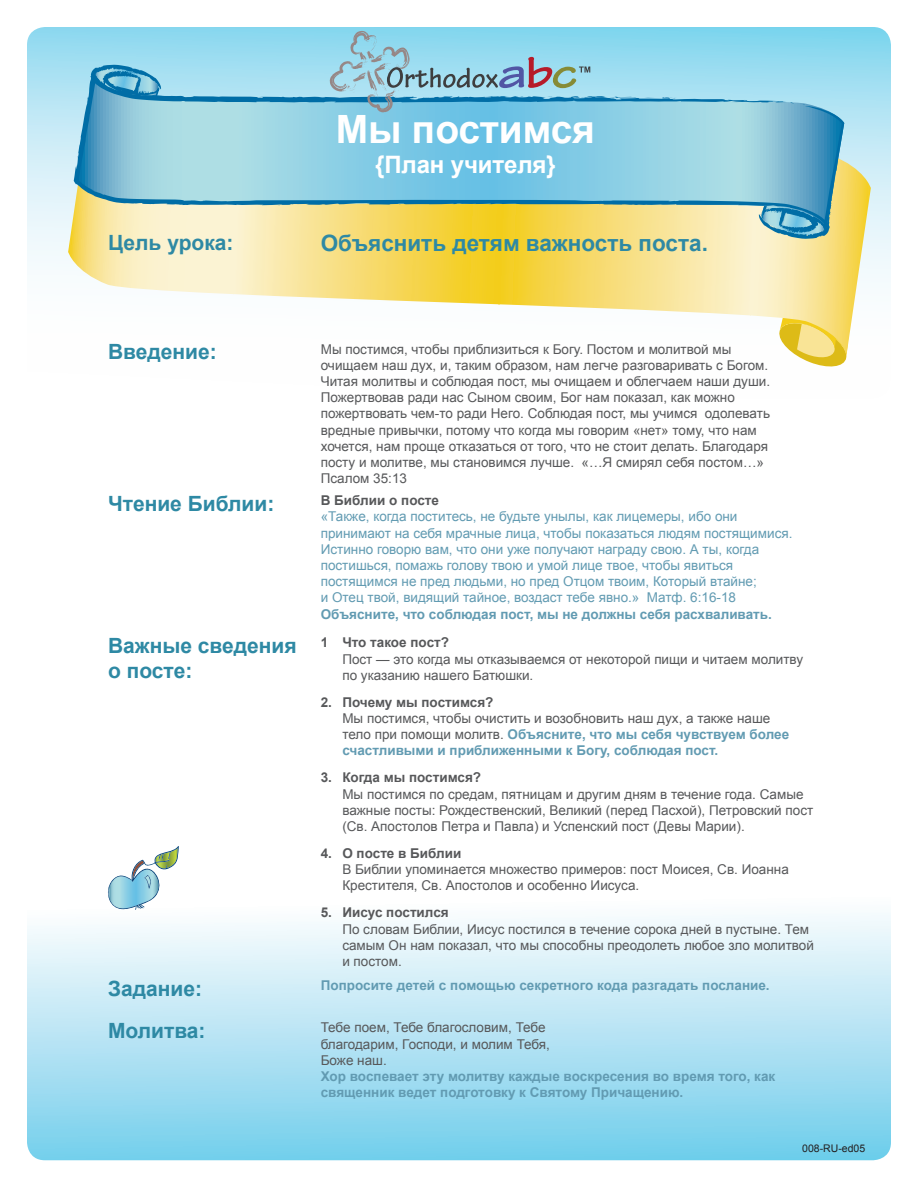
<style>
.page{position:relative;width:918px;height:1188px;background:#fff}
.page>*{position:absolute;margin:0;border:0;box-sizing:border-box;transform-origin:0 0}
.t1{font:700 39px "Arial";letter-spacing:-.005em;color:#fff}
.t2{font:700 24px "Arial";letter-spacing:-.005em;color:#fff}
.t3{font:700 22.5px "Arial";color:#2e89a4}
.t4{font:700 21px/25.2px "Arial";color:#2e89a4}
.t5{font:13.5px/16.2px "Arial";color:#57585a}
.t6{font:700 13.5px/16.2px "Arial";color:#629bb2}
.t7{font:13.5px/16.2px "Arial";color:#629bb2}
.t8{font:700 13.5px "Arial";color:#57585a}
.t9{font:10.5px "Arial";color:#231f20}
.s1{font-weight:400;color:#57585a}
</style>
<div class="page">
<svg style="left:27px;top:27px;width:864px;height:372px"></svg>
<svg style="left:27px;top:913px;width:864px;height:247px;background:#b5e4f4"></svg>
<svg style="left:778px;top:356px;width:77px;height:13px"></svg>
<svg style="left:68px;top:84px;width:803px;height:272px"></svg>
<svg style="left:84px;top:47px;width:77px;height:28px;background:#86cce5"></svg>
<svg style="left:759px;top:228px;width:75px;height:11px"></svg>
<svg style="left:74px;top:75px;width:770px;height:153px;background:#96cacf"></svg>
<svg style="left:788px;top:102px;width:20px;height:3px"></svg>
<svg style="left:609px;top:96px;width:9px;height:2px"></svg>
<svg style="left:330px;top:31px;width:260px;height:82px;background:#88c4d9"></svg>
<svg style="left:108px;top:846px;width:71px;height:64px"></svg>
<h3 class="t4" style="left:108px;top:231px;width:127px">Цель урока:</h3>
<h1 class="t1" style="left:336px;top:103px;width:261px">Мы постимся</h1>
<h2 class="t2" style="left:375px;top:148px;width:182px">{План учителя}</h2>
<h3 class="t3" style="left:321px;top:228px;width:389px">Объяснить детям важность поста.</h3>
<h3 class="t4" style="left:108px;top:340px;width:110px">Введение:</h3>
<h3 class="t4" style="left:108px;top:491px;width:168px">Чтение Библии:</h3>
<h3 class="t4" style="left:108px;top:633px;width:190px">Важные сведения о посте:</h3>
<h3 class="t4" style="left:108px;top:977px;width:96px">Задание:</h3>
<h3 class="t4" style="left:108px;top:1019px;width:99px">Молитва:</h3>
<p class="t5" style="left:321px;top:341px;width:451px">Мы постимся, чтобы приблизиться к Богу. Постом и молитвой мы очищаем наш дух, и, таким образом, нам легче разговаривать с Богом.<br>Читая молитвы и соблюдая пост, мы очищаем и облегчаем наши души.<br>Пожертвовав ради нас Сыном своим, Бог нам показал, как можно пожертвовать чем-то ради Него. Соблюдая пост, мы учимся одолевать вредные привычки, потому что когда мы говорим «нет» тому, что нам хочется, нам проще отказаться от того, что не стоит делать. Благодаря посту и молитве, мы становимся лучше. «…Я смирял себя постом…» Псалом 35:13</p>
<p class="t8" style="left:321px;top:491px;width:120px">В Библии о посте</p>
<p class="t7" style="left:321px;top:509px;width:473px">«Также, когда поститесь, не будьте унылы, как лицемеры, ибо они принимают на себя мрачные лица, чтобы показаться людям постящимися.<br>Истинно говорю вам, что они уже получают награду свою. А ты, когда постишься, помажь голову твою и умой лице твое, чтобы явиться постящимся не пред людьми, но пред Отцом твоим, Который втайне;<br>и Отец твой, видящий тайное, воздаст тебе явно.» Mатф. 6:16-18</p>
<p class="t6" style="left:321px;top:606px;width:453px">Объясните, что соблюдая пост, мы не должны себя расхваливать.</p>
<p class="t8" style="left:321px;top:634px;width:130px">1 Что такое пост?</p>
<p class="t5" style="left:342px;top:651px;width:462px">Пост — это когда мы отказываемся от некоторой пищи и читаем молитву по указанию нашего Батюшки.</p>
<p class="t8" style="left:321px;top:693px;width:174px">2. Почему мы постимся?</p>
<p class="t6" style="left:342px;top:710px;width:448px"><span class="s1">Мы постимся, чтобы очистить и возобновить наш дух, а также наше тело при помощи молитв.</span> Объясните, что мы себя чувствуем более счастливыми и приближенными к Богу, соблюдая пост.</p>
<p class="t8" style="left:321px;top:769px;width:162px">3. Когда мы постимся?</p>
<p class="t5" style="left:342px;top:786px;width:473px">Мы постимся по средам, пятницам и другим дням в течение года. Самые важные посты: Рождественский, Великий (перед Пасхой), Петровский пост (Св. Апостолов Петра и Павла) и Успенский пост (Девы Марии).</p>
<p class="t8" style="left:321px;top:844px;width:142px">4. О посте в Библии</p>
<p class="t5" style="left:342px;top:861px;width:448px">В Библии упоминается множество примеров: пост Моисея, Св. Иоанна<br>Крестителя, Св. Апостолов и особенно Иисуса.</p>
<p class="t8" style="left:321px;top:904px;width:129px">5. Иисус постился</p>
<p class="t5" style="left:342px;top:921px;width:473px">По словам Библии, Иисус постился в течение сорока дней в пустыне. Тем самым Он нам показал, что мы способны преодолеть любое зло молитвой и постом.</p>
<p class="t6" style="left:321px;top:978px;width:450px">Попросите детей с помощью секретного кода разгадать послание.</p>
<p class="t5" style="left:321px;top:1020px;width:231px">Тебе поем, Тебе благословим, Тебе благодарим, Господи, и молим Тебя,<br>Боже наш.</p>
<p class="t6" style="left:321px;top:1069px;width:456px">Хор воспевает эту молитву каждые воскресения во время того, как священник ведет подготовку к Святому Причащению.</p>
<p class="t9" style="left:802px;top:1142px;width:65px">008-RU-ed05</p>
</div>
